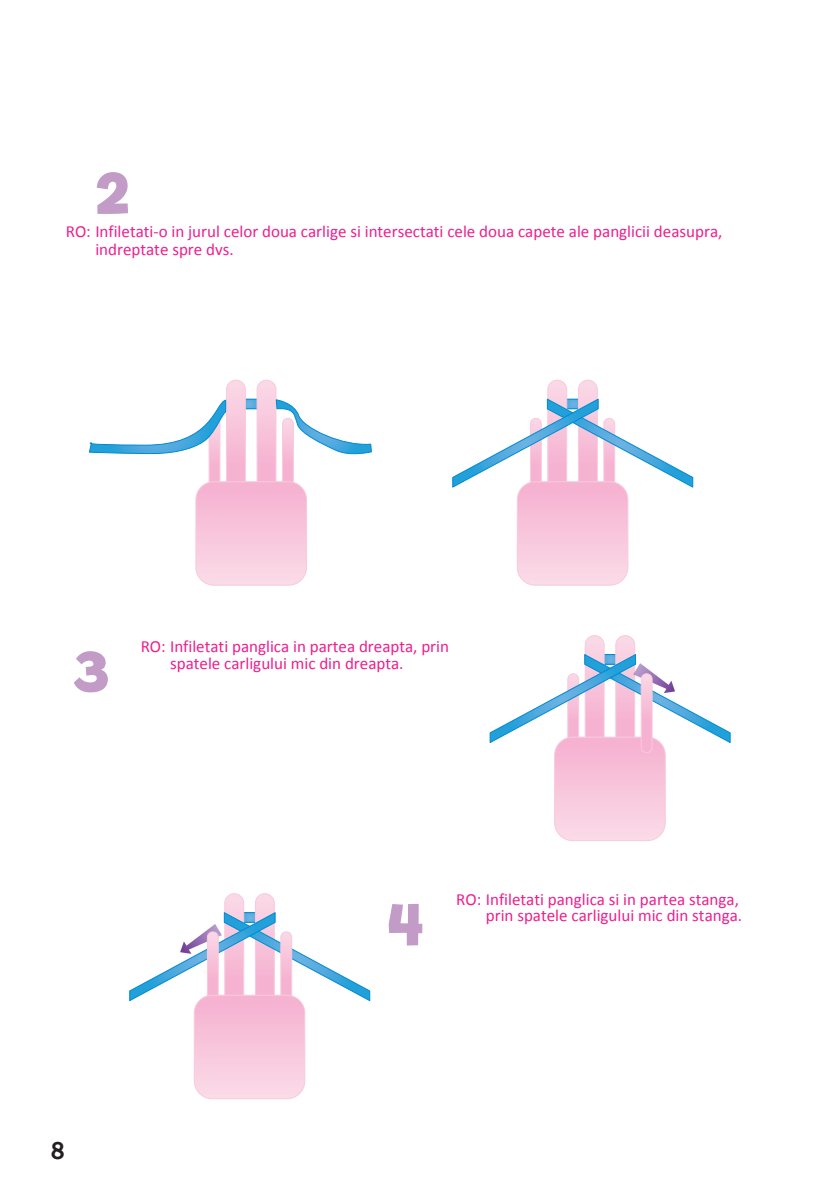
<style>
.page{position:relative;width:840px;height:1191px;background:#fff}
.page>*{position:absolute;margin:0;border:0;box-sizing:border-box;transform-origin:0 0}
.t1{font:700 60px "Billy";color:#c39bc7}
.t2{font:24px "Museo 700";color:#231f20}
.t3{font:17px/16px "Calibri";color:#ed1e8e}
</style>
<div class="page">
<svg style="left:245px;top:401px;width:11px;height:6px"></svg>
<div style="left:230px;top:399px;width:37px;height:10px;border:1px solid #008ad0"></div>
<svg style="left:226px;top:380px;width:19px;height:117px"></svg>
<div style="left:226px;top:380px;width:19px;height:117px;border:1px solid #f8cade;border-radius:9px"></div>
<svg style="left:257px;top:380px;width:19px;height:117px;background:#f7c3da"></svg>
<div style="left:256px;top:380px;width:20px;height:117px;border:1px solid #f8cade;border-radius:9px"></div>
<div style="left:282px;top:418px;width:11px;height:79px;background:#f6b3d1;border-radius:5px"></div>
<div style="left:282px;top:418px;width:11px;height:79px;border:1px solid #f8cade;border-radius:5px"></div>
<div style="left:209px;top:418px;width:11px;height:79px;background:#f6b3d1;border-radius:5px"></div>
<div style="left:209px;top:418px;width:11px;height:79px;border:1px solid #f8cade;border-radius:5px"></div>
<svg style="left:197px;top:482px;width:109px;height:103px;background:#f7c6dc"></svg>
<div style="left:195px;top:481px;width:111px;height:104px;border:1px solid #f8cade;border-radius:18px"></div>
<svg style="left:89px;top:399px;width:137px;height:62px"></svg>
<svg style="left:275px;top:399px;width:97px;height:74px"></svg>
<svg style="left:452px;top:380px;width:241px;height:205px"></svg>
<div style="left:585px;top:635px;width:18px;height:117px;background:#fad6e5;border-radius:9px"></div>
<div style="left:584px;top:635px;width:20px;height:118px;border:1px solid #f8cade;border-radius:9px"></div>
<div style="left:615px;top:635px;width:19px;height:117px;background:#fad6e5;border-radius:9px"></div>
<div style="left:615px;top:635px;width:19px;height:118px;border:1px solid #f8cade;border-radius:9px"></div>
<div style="left:225px;top:893px;width:18px;height:117px;background:#fad6e5;border-radius:9px"></div>
<div style="left:224px;top:893px;width:20px;height:118px;border:1px solid #f8cade;border-radius:9px"></div>
<div style="left:255px;top:893px;width:19px;height:117px;background:#fad6e5;border-radius:9px"></div>
<div style="left:255px;top:893px;width:19px;height:118px;border:1px solid #f8cade;border-radius:9px"></div>
<svg style="left:489px;top:653px;width:242px;height:187px"></svg>
<div style="left:554px;top:737px;width:111px;height:104px;border:1px solid #f8cade;border-radius:18px"></div>
<svg style="left:129px;top:911px;width:242px;height:187px"></svg>
<div style="left:194px;top:995px;width:111px;height:104px;border:1px solid #f8cade;border-radius:18px"></div>
<svg style="left:641px;top:673px;width:10px;height:79px"></svg>
<div style="left:640px;top:673px;width:12px;height:79px;border:1px solid #f8cade;border-radius:5px"></div>
<h1 class="t1" style="left:95px;top:159px;width:35px">2</h1>
<p class="t3" style="left:95px;top:221px;width:628px;line-height:18.4px;text-indent:-30px">RO: Infiletati-o in jurul celor doua carlige si intersectati cele doua capete ale panglicii deasupra, indreptate spre dvs.</p>
<h1 class="t1" style="left:72px;top:637px;width:39px">3</h1>
<p class="t3" style="left:170px;top:638px;width:280px;text-indent:-29px">RO: Infiletati panglica in partea dreapta, prin spatele carligului mic din dreapta.</p>
<h2 class="t2" style="left:51px;top:1137px;width:15px">8</h2>
<h1 class="t1" style="left:387px;top:889px;width:36px">4</h1>
<p class="t3" style="left:456px;top:890px;width:287px;text-align:right">RO: Infiletati panglica si in partea stanga, prin spatele carligului mic din stanga.</p>
</div>
